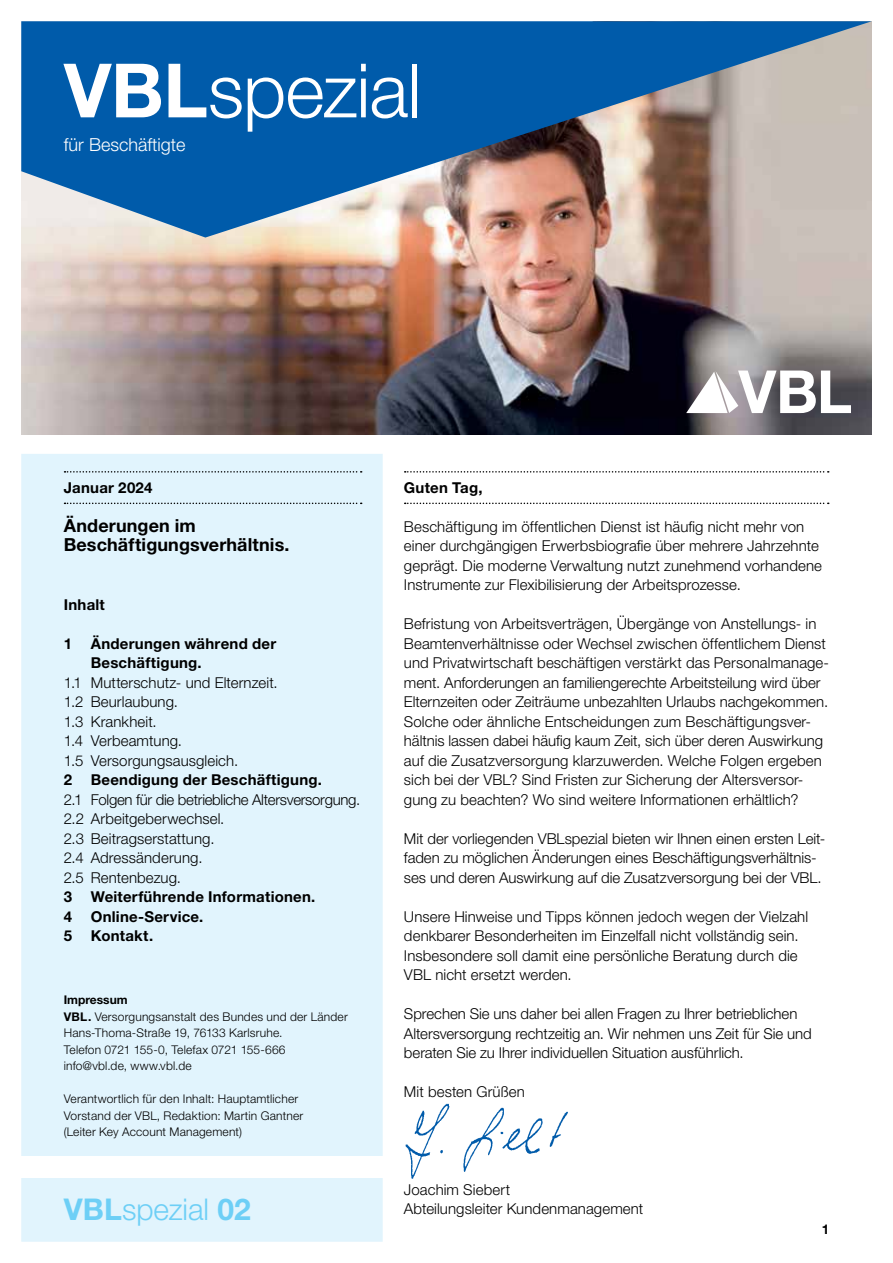
<style>
.page{position:relative;width:893px;height:1263px;background:#fff}
.page>*{position:absolute;margin:0;border:0;box-sizing:border-box;transform-origin:0 0}
.t1{font:300 75px "Helvetica Neue LT Pro";letter-spacing:-.01em;color:#fff}
.t2{font:300 30px "Helvetica Neue LT Pro";letter-spacing:-.005em;color:#6dcff6}
.t3{font:700 18px/19.5px "Helvetica Neue LT Pro";letter-spacing:.005em;color:#000}
.t4{font:300 18px "Helvetica Neue LT Pro";color:#fff}
.t5{font:300 15px/19.5px "Helvetica Neue LT Pro";letter-spacing:.005em;color:#000}
.t6{font:700 15px/19.5px "Helvetica Neue LT Pro";letter-spacing:.015em;color:#000}
.t7{font:700 13.5px "Helvetica Neue LT Pro";color:#000}
.t8{font:300 12px/16.5px "Helvetica Neue LT Pro";letter-spacing:.015em;color:#000}
.s1{font-weight:700}
</style>
<div class="page">
<img style="left:21px;top:238px;width:851px;height:196px">
<div style="left:21px;top:454px;width:362px;height:788px;background:#e1f4fd"></div>
<svg style="left:21px;top:21px;width:851px;height:217px;background:#517da6"></svg>
<div style="left:8px;top:1156px;width:378px;height:21px;background:#fff"></div>
<svg style="left:405px;top:503px;width:424px;height:1px"></svg>
<svg style="left:405px;top:471px;width:424px;height:2px"></svg>
<svg style="left:65px;top:503px;width:297px;height:1px"></svg>
<svg style="left:65px;top:471px;width:297px;height:2px"></svg>
<img style="left:360px;top:1098px;width:208px;height:81px">
<svg style="left:686px;top:370px;width:165px;height:43px"></svg>
<h1 class="t1" style="left:64px;top:45px;width:359px"><span class="s1">VBL</span>spezial</h1>
<p class="t4" style="left:64px;top:134px;width:123px">für Beschäftigte</p>
<p class="t6" style="left:64px;top:477px;width:90px">Januar 2024</p>
<p class="t3" style="left:64px;top:515px;width:227px">Änderungen im<br>Beschäftigungsverhältnis.</p>
<p class="t6" style="left:64px;top:594px;width:43px">Inhalt</p>
<p class="t6" style="left:91px;top:633px;width:187px;text-indent:-27px">1 Änderungen während der<br>Beschäftigung.</p>
<p class="t5" style="left:64px;top:672px;width:215px">1.1 Mutterschutz- und Elternzeit.<br>1.2 Beurlaubung.<br>1.3 Krankheit.<br>1.4 Verbeamtung.<br>1.5 Versorgungsausgleich.</p>
<p class="t6" style="left:64px;top:770px;width:260px">2 Beendigung der Beschäftigung.</p>
<p class="t5" style="left:64px;top:789px;width:298px">2.1 Folgen für die betriebliche Altersversorgung.<br>2.2 Arbeitgeberwechsel.<br>2.3 Beitragserstattung.<br>2.4 Adressänderung.<br>2.5 Rentenbezug.</p>
<p class="t6" style="left:64px;top:887px;width:253px">3 Weiterführende Informationen.<br>4 Online-Service.<br>5 Kontakt.</p>
<p class="t8" style="left:64px;top:992px;width:286px"><span class="s1">Impressum<br>VBL.</span> Versorgungsanstalt des Bundes und der Länder Hans-Thoma-Straße 19, 76133 Karlsruhe.<br>Telefon 0721 155-0, Telefax 0721 155-666 info@vbl.de, www.vbl.de</p>
<p class="t8" style="left:64px;top:1091px;width:241px">Verantwortlich für den Inhalt: Hauptamtlicher<br>Vorstand der VBL, Redaktion: Martin Gantner (Leiter Key Account Management)</p>
<h2 class="t2" style="left:64px;top:1191px;width:189px"><span class="s1">VBL</span>spezial <span class="s1">02</span></h2>
<p class="t6" style="left:404px;top:477px;width:80px">Guten Tag,</p>
<p class="t5" style="left:404px;top:516px;width:419px">Beschäftigung im öffentlichen Dienst ist häufig nicht mehr von einer durchgängigen Erwerbsbiografie über mehrere Jahrzehnte geprägt. Die moderne Verwaltung nutzt zunehmend vorhandene Instrumente zur Flexibilisierung der Arbeitsprozesse.</p>
<p class="t5" style="left:404px;top:614px;width:426px">Befristung von Arbeitsverträgen, Übergänge von Anstellungs- in Beamtenverhältnisse oder Wechsel zwischen öffentlichem Dienst und Privatwirtschaft beschäftigen verstärkt das Personalmanage&shy;ment. Anforderungen an familiengerechte Arbeitsteilung wird über Elternzeiten oder Zeiträume unbezahlten Urlaubs nachgekommen.<br>Solche oder ähnliche Entscheidungen zum Beschäftigungsver&shy;hältnis lassen dabei häufig kaum Zeit, sich über deren Auswirkung auf die Zusatzversorgung klarzuwerden. Welche Folgen ergeben sich bei der VBL? Sind Fristen zur Sicherung der Altersversor&shy;gung zu beachten? Wo sind weitere Informationen erhältlich?</p>
<p class="t5" style="left:404px;top:828px;width:423px">Mit der vorliegenden VBLspezial bieten wir Ihnen einen ersten Leit&shy;faden zu möglichen Änderungen eines Beschäftigungsverhältnis&shy;ses und deren Auswirkung auf die Zusatzversorgung bei der VBL.</p>
<p class="t5" style="left:404px;top:906px;width:406px">Unsere Hinweise und Tipps können jedoch wegen der Vielzahl denkbarer Besonderheiten im Einzelfall nicht vollständig sein.<br>Insbesondere soll damit eine persönliche Beratung durch die VBL nicht ersetzt werden.</p>
<p class="t5" style="left:404px;top:1004px;width:409px">Sprechen Sie uns daher bei allen Fragen zu Ihrer betrieblichen<br>Altersversorgung rechtzeitig an. Wir nehmen uns Zeit für Sie und beraten Sie zu Ihrer individuellen Situation ausführlich.</p>
<p class="t5" style="left:404px;top:1082px;width:122px">Mit besten Grüßen</p>
<p class="t5" style="left:404px;top:1179px;width:241px">Joachim Siebert<br>Abteilungsleiter Kundenmanagement</p>
<p class="t7" style="left:822px;top:1220px;width:9px">1</p>
</div>
